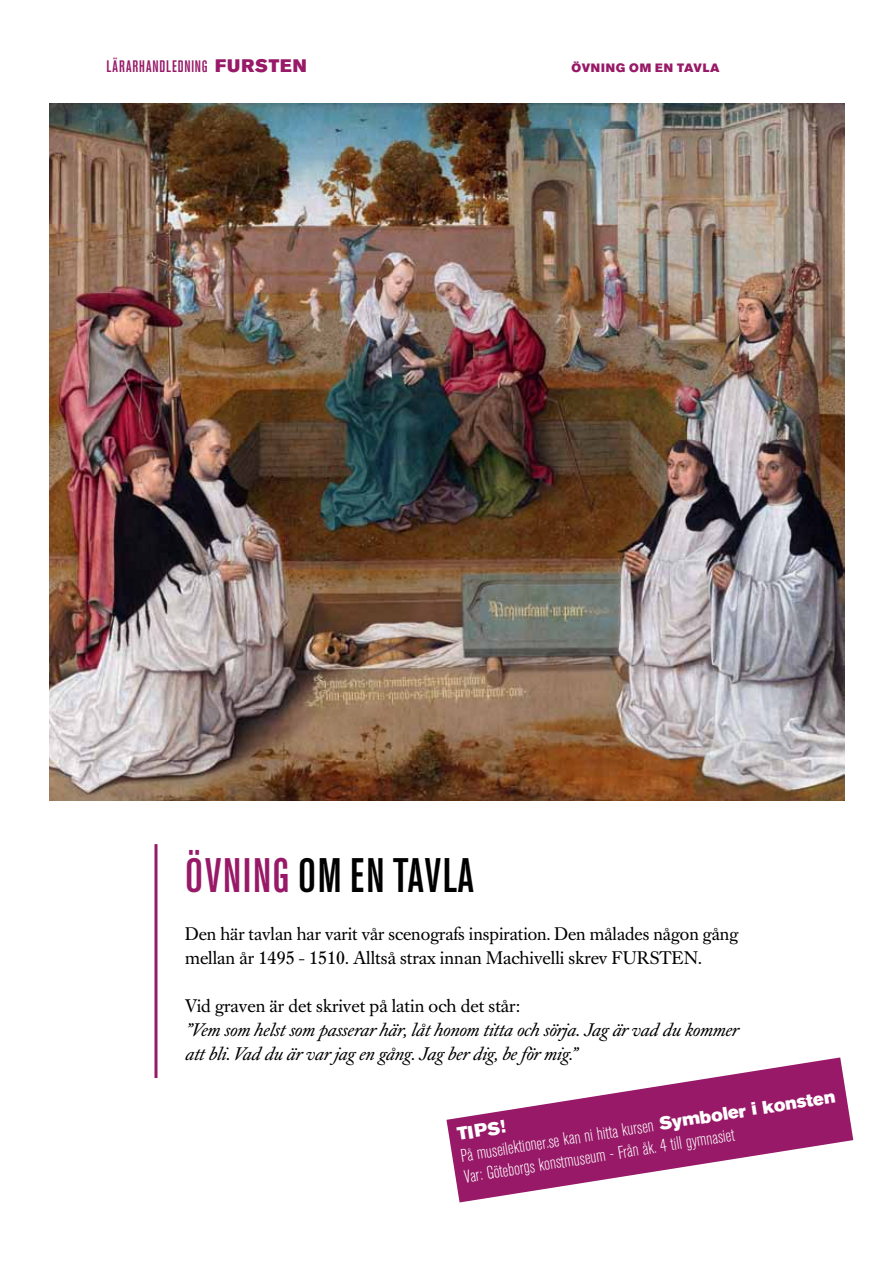
<style>
.page{position:relative;width:893px;height:1263px;background:#fff}
.page>*{position:absolute;margin:0;border:0;box-sizing:border-box;transform-origin:0 0}
.t1{font:500 condensed 48px "Akzidenz Grotesk BE";letter-spacing:.04em;color:#000}
.t2{font:18px/24px "Caslon Book BE";color:#000}
.t3{font:italic 18px/24px "Caslon Book BE";color:#000}
.t4{font:300 condensed 18px/21.6px "Akzidenz Grotesk BE";color:#fff}
.t5{font:18px "Akzidenz Grotesk BE Super";color:#fff}
.t6{font:500 condensed 16.5px "Akzidenz Grotesk BE";letter-spacing:.055em;color:#971967}
.t7{font:12px "Akzidenz Grotesk BE Super";letter-spacing:.06em;color:#971967}
.s1{font-family:"Akzidenz Grotesk BE Super";font-weight:400;font-stretch:normal;font-size:18px}
.s2{color:#971967}
.s3{font-family:"Akzidenz Grotesk BE Super";font-weight:400;font-stretch:normal}
</style>
<div class="page">
<img style="left:49px;top:103px;width:796px;height:698px">
<svg style="left:446px;top:1057px;width:407px;height:145px;fill:#971967"></svg>
<hr style="left:154px;top:844px;width:3px;height:234px;background:#971967">
<p class="t6" style="left:107px;top:57px;width:202px">LÄRARHANDLEDNING <span class="s1">FURSTEN</span></p>
<p class="t7" style="left:572px;top:61px;width:70px">ÖVNING OM</p>
<p class="t7" style="left:655px;top:61px;width:66px">EN TAVL A</p>
<h1 class="t1" style="left:185px;top:849px;width:290px"><span class="s2">ÖVNING</span> OM EN TAVLA</h1>
<p class="t2" style="left:185px;top:922px;width:555px">Den här tavlan har varit vår scenografs inspiration. Den målades någon gång mellan år 1495 - 1510. Alltså strax innan Machivelli skrev FURSTEN.</p>
<p class="t2" style="left:185px;top:994px;width:336px">Vid graven är det skrivet på latin och det står:</p>
<p class="t3" style="left:185px;top:1018px;width:554px">”Vem som helst som passerar här, låt honom titta och sörja. Jag är vad du kommer att bli. Vad du är var jag en gång. Jag ber dig, be för mig.”</p>
<p class="t4" style="left:459px;top:1145px;width:381px;rotate:-9deg">På museilektioner.se kan ni hitta kursen <span class="s3">Symboler i konsten<br></span>Var: Göteborgs konstmuseum - Från åk. 4 till gymnasiet</p>
<p class="t5" style="left:456px;top:1124px;width:50px;rotate:-9deg">TIPS!</p>
</div>
